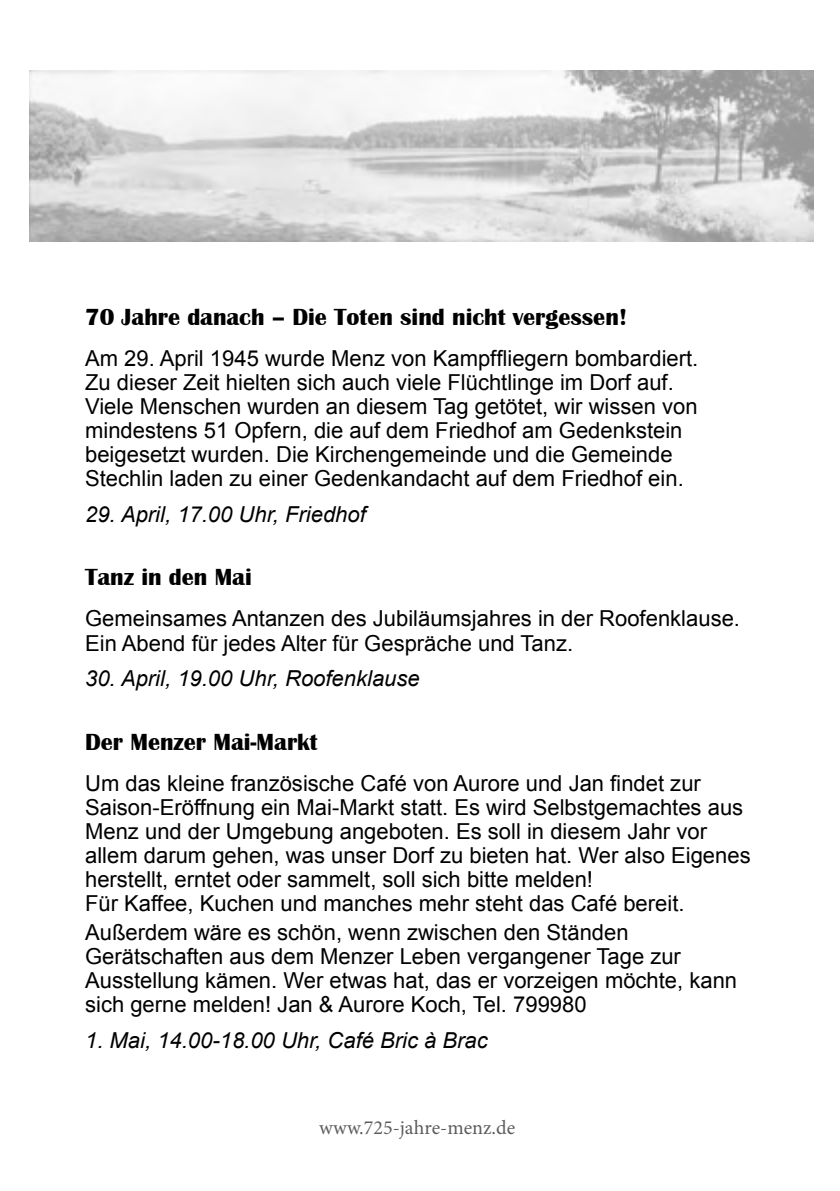
<style>
.page{position:relative;width:840px;height:1191px;background:#fff}
.page>*{position:absolute;margin:0;border:0;box-sizing:border-box;transform-origin:0 0}
.t1{font:700 24px "Britannic";color:#000}
.t2{font:22px/24px "Arial";color:#000}
.t3{font:italic 22px "Arial";color:#000}
.t4{font:20px "Minion Pro";color:#5d5d5d}
</style>
<div class="page">
<img style="left:30px;top:71px;width:782px;height:170px">
<p class="t1" style="left:85px;top:304px;width:543px">70 Jahre danach – Die Toten sind nicht vergessen!</p>
<p class="t2" style="left:85px;top:347px;width:614px">Am 29. April 1945 wurde Menz von Kampffliegern bombardiert.<br>Zu dieser Zeit hielten sich auch viele Flüchtlinge im Dorf auf.<br>Viele Menschen wurden an diesem Tag getötet, wir wissen von mindestens 51 Opfern, die auf dem Friedhof am Gedenkstein beigesetzt wurden. Die Kirchengemeinde und die Gemeinde Stechlin laden zu einer Gedenkandacht auf dem Friedhof ein.</p>
<p class="t3" style="left:85px;top:500px;width:282px">29. April, 17.00 Uhr, Friedhof</p>
<p class="t1" style="left:85px;top:564px;width:168px">Tanz in den Mai</p>
<p class="t2" style="left:85px;top:607px;width:656px">Gemeinsames Antanzen des Jubiläumsjahres in der Roofenklause.<br>Ein Abend für jedes Alter für Gespräche und Tanz.</p>
<p class="t3" style="left:85px;top:664px;width:336px">30. April, 19.00 Uhr, Roofenklause</p>
<p class="t1" style="left:85px;top:728px;width:234px">Der Menzer Mai-Markt</p>
<p class="t2" style="left:85px;top:771px;width:666px">Um das kleine französische Café von Aurore und Jan findet zur Saison-Eröffnung ein Mai-Markt statt. Es wird Selbstgemachtes aus Menz und der Umgebung angeboten. Es soll in diesem Jahr vor allem darum gehen, was unser Dorf zu bieten hat. Wer also Eigenes herstellt, erntet oder sammelt, soll sich bitte melden!<br>Für Kaffee, Kuchen und manches mehr steht das Café bereit.</p>
<p class="t2" style="left:85px;top:920px;width:653px">Außerdem wäre es schön, wenn zwischen den Ständen Gerätschaften aus dem Menzer Leben vergangener Tage zur Ausstellung kämen. Wer etwas hat, das er vorzeigen möchte, kann sich gerne melden! Jan &amp; Aurore Koch, Tel. 799980</p>
<p class="t3" style="left:85px;top:1025px;width:404px">1. Mai, 14.00-18.00 Uhr, Café Bric à Brac</p>
<p class="t4" style="left:319px;top:1114px;width:197px">www.725-jahre-menz.de</p>
</div>
